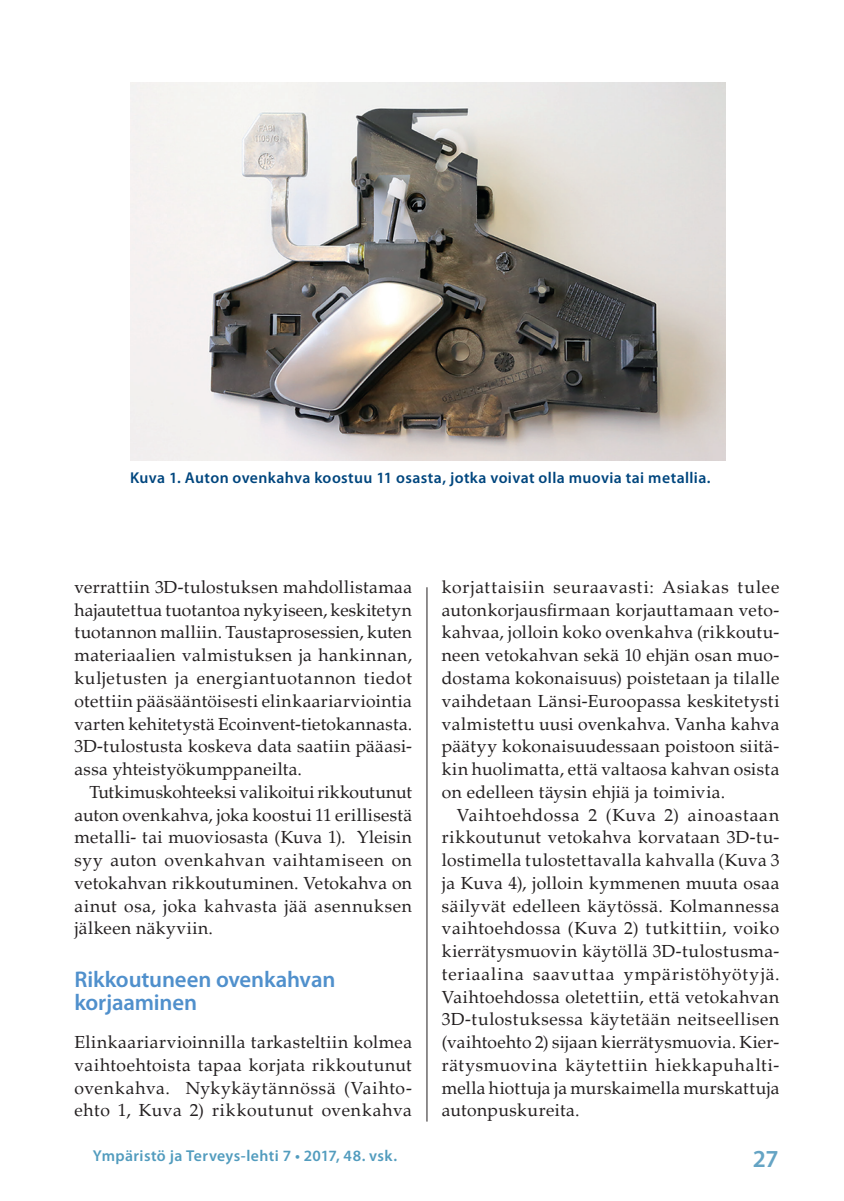
<style>
.page{position:relative;width:844px;height:1201px;background:#fff}
.page>*{position:absolute;margin:0;border:0;box-sizing:border-box;transform-origin:0 0}
.Ruututeksti{font:600 24.5px "Myriad Pro";color:#65a4c4}
.Väliotsikko{font:600 22.75px/22.8px "Myriad Pro";letter-spacing:-.005em;color:#5090cc}
.Leipä1{font:17.5px/22.8px "Palatino";letter-spacing:.02em;color:#231f20;text-align:justify}
.Leipä_eka{font:17.5px/22.8px "Palatino";letter-spacing:.025em;color:#231f20;text-align:justify}
.Kuvateksti{font:600 15.75px "Myriad Pro";letter-spacing:.025em;color:#00467e}
.t1{font:600 15.75px "Myriad Pro";letter-spacing:.025em;color:#529cbe}
</style>
<div class="page">
<img style="left:130px;top:83px;width:595px;height:377px">
<hr style="left:426px;top:587px;width:1px;height:534px;background:#231f20">
<p class="Kuvateksti" style="left:130px;top:467px;width:582px">Kuva 1. Auton ovenkahva koostuu 11 osasta, jotka voivat olla muovia tai metallia.</p>
<p class="Leipä1" style="left:74px;top:576px;width:339px">verrattiin 3D-tulostuksen mahdollistamaa hajautettua tuotantoa nykyiseen, keskitetyn tuotannon malliin. Taustaprosessien, kuten materiaalien valmistuksen ja hankinnan, kuljetusten ja energiantuotannon tiedot otettiin pääsääntöisesti elinkaariarviointia varten kehitetystä Ecoinvent-tietokannasta.<br>3D-tulostusta koskeva data saatiin pääasi&shy;assa yhteistyökumppaneilta.</p>
<p class="Leipä1" style="left:74px;top:780px;width:339px;text-indent:15px">Tutkimuskohteeksi valikoitui rikkoutunut auton ovenkahva, joka koostui 11 erillisestä metalli- tai muoviosasta (Kuva 1). Yleisin syy auton ovenkahvan vaihtamiseen on vetokahvan rikkoutuminen. Vetokahva on ainut osa, joka kahvasta jää asennuksen jälkeen näkyviin.</p>
<p class="Väliotsikko" style="left:74px;top:967px;width:262px">Rikkoutuneen ovenkahvan korjaaminen</p>
<p class="Leipä_eka" style="left:74px;top:1031px;width:339px">Elinkaariarvioinnilla tarkasteltiin kolmea vaihtoehtoista tapaa korjata rikkoutunut ovenkahva. Nykykäytännössä (Vaihto&shy;ehto 1, Kuva 2) rikkoutunut ovenkahva</p>
<p class="Leipä_eka" style="left:441px;top:576px;width:339px">korjattaisiin seuraavasti: Asiakas tulee autonkorjausfirmaan korjauttamaan veto&shy;kahvaa, jolloin koko ovenkahva (rikkoutu&shy;neen vetokahvan sekä 10 ehjän osan muo&shy;dostama kokonaisuus) poistetaan ja tilalle vaihdetaan Länsi-Euroopassa keskitetysti valmistettu uusi ovenkahva. Vanha kahva päätyy kokonaisuudessaan poistoon siitä&shy;kin huolimatta, että valtaosa kahvan osista on edelleen täysin ehjiä ja toimivia.</p>
<p class="Leipä1" style="left:441px;top:803px;width:339px;text-indent:15px">Vaihtoehdossa 2 (Kuva 2) ainoastaan rikkoutunut vetokahva korvataan 3D-tu&shy;lostimella tulostettavalla kahvalla (Kuva 3 ja Kuva 4), jolloin kymmenen muuta osaa säilyvät edelleen käytössä. Kolmannessa vaihtoehdossa (Kuva 2) tutkittiin, voiko kierrätysmuovin käytöllä 3D-tulostusma&shy;teriaalina saavuttaa ympäristöhyötyjä.<br>Vaihtoehdossa oletettiin, että vetokahvan 3D-tulostuksessa käytetään neitseellisen (vaihtoehto 2) sijaan kierrätysmuovia. Kier&shy;rätysmuovina käytettiin hiekkapuhalti&shy;mella hiottuja ja murskaimella murskattuja autonpuskureita.</p>
<p class="t1" style="left:93px;top:1145px;width:305px">Ympäristö ja Terveys-lehti 7 • 2017, 48. vsk.</p>
<p class="Ruututeksti" style="left:752px;top:1143px;width:27px">27</p>
</div>
